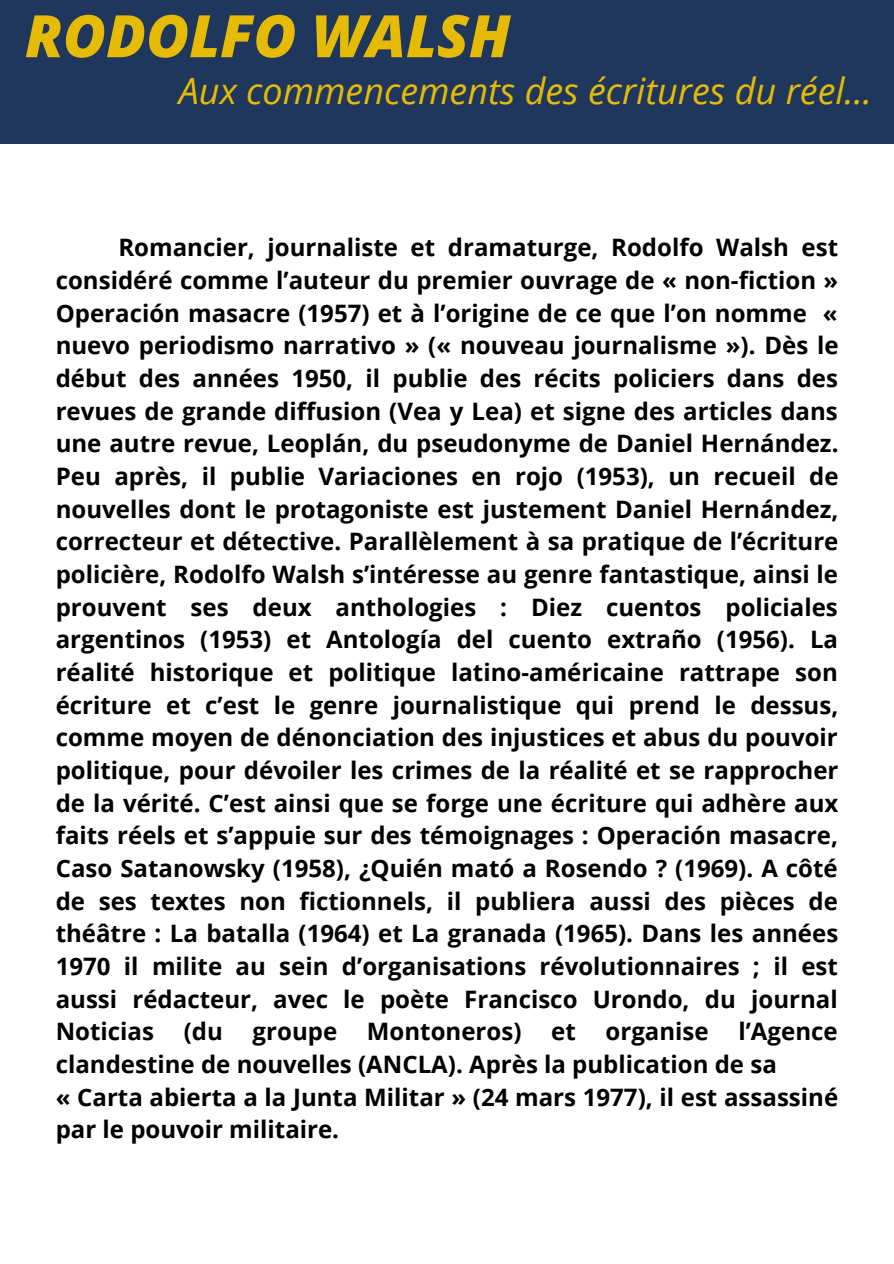
<style>
.page{position:relative;width:894px;height:1264px;background:#fff}
.page>*{position:absolute;margin:0;border:0;box-sizing:border-box;transform-origin:0 0}
.t1{font:italic 800 58.5px "Open Sans";color:#e6bb06}
.t2{font:italic 36px "Open Sans";color:#e6bb06}
.t3{font:700 24px/32.7px "Open Sans";color:#000;text-align:justify}
</style>
<div class="page">
<div style="left:0;top:0;width:893px;height:144px;background:#1f375c"></div>
<p class="t1" style="left:25px;top:-5px;width:487px">RODOLFO WALSH</p>
<p class="t2" style="left:179px;top:66px;width:694px">Aux commencements des écritures du réel...</p>
<p class="t3" style="left:56px;top:231px;width:784px;text-indent:63px">Romancier, journaliste et dramaturge, Rodolfo Walsh est considéré comme l’auteur du premier ouvrage de « non-fiction » Operación masacre (1957) et à l’origine de ce que l’on nomme « nuevo periodismo narrativo » (« nouveau journalisme »). Dès le début des années 1950, il publie des récits policiers dans des revues de grande diffusion (Vea y Lea) et signe des articles dans une autre revue, Leoplán, du pseudonyme de Daniel Hernández.<br>Peu après, il publie Variaciones en rojo (1953), un recueil de nouvelles dont le protagoniste est justement Daniel Hernández, correcteur et détective. Parallèlement à sa pratique de l’écriture policière, Rodolfo Walsh s’intéresse au genre fantastique, ainsi le prouvent ses deux anthologies : Diez cuentos policiales argentinos (1953) et Antología del cuento extraño (1956). La réalité historique et politique latino-américaine rattrape son écriture et c’est le genre journalistique qui prend le dessus, comme moyen de dénonciation des injustices et abus du pouvoir politique, pour dévoiler les crimes de la réalité et se rapprocher de la vérité. C’est ainsi que se forge une écriture qui adhère aux faits réels et s’appuie sur des témoignages : Operación masacre, Caso Satanowsky (1958), ¿Quién mató a Rosendo ? (1969). A côté de ses textes non fictionnels, il publiera aussi des pièces de théâtre : La batalla (1964) et La granada (1965). Dans les années 1970 il milite au sein d’organisations révolutionnaires ; il est aussi rédacteur, avec le poète Francisco Urondo, du journal Noticias (du groupe Montoneros) et organise l’Agence clandestine de nouvelles (ANCLA). Après la publication de sa</p>
<p class="t3" style="left:56px;top:1080px;width:783px">« Carta abierta a la Junta Militar » (24 mars 1977), il est assassiné par le pouvoir militaire.</p>
</div>
